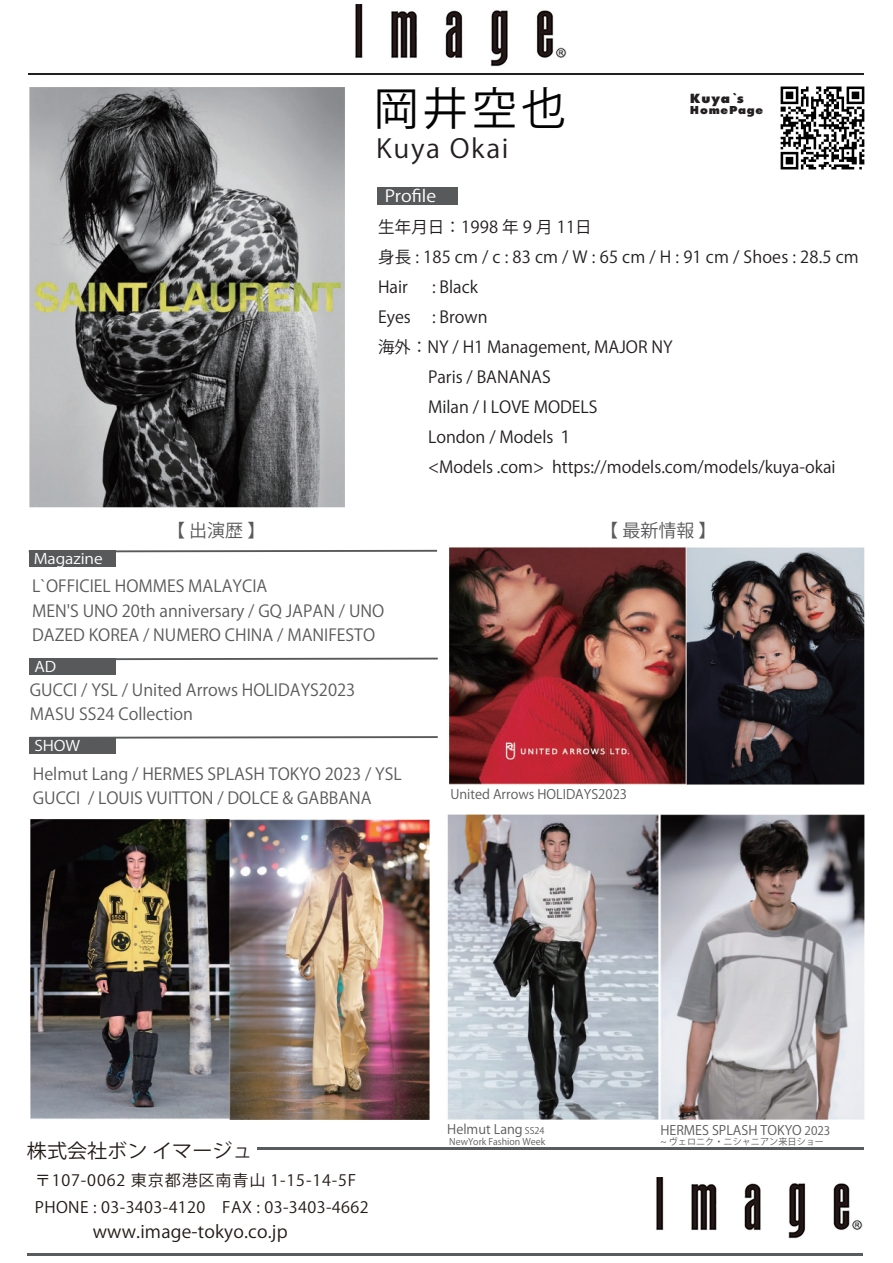
<style>
.page{position:relative;width:893px;height:1263px;background:#fff}
.page>*{position:absolute;margin:0;border:0;box-sizing:border-box;transform-origin:0 0}
.t1{font:45px "Koz Go Pr 6 N";color:#030303}
.t2{font:25.95px "Koz Go Pr 6 N";letter-spacing:.06em;color:#231f20;scale:1.04 1}
.t3{font:19.5px "Koz Go Pr 6 N";color:#221a16}
.t4{font:18px "Koz Go Pr 6 N";color:#5a5a5c}
.t5{font:17.4px "Koz Go Pr 6 N";letter-spacing:.01em;color:#221a16}
.t6{font:16.5px/24px "Koz Go Pr 6 N";color:#5a5a5c}
.t7{font:16.5px/30px "Koz Go Pr 6 N";color:#231f20}
.t8{font:16.5px "Koz Go Pr 6 N";color:#fff;scale:1.1 1}
.t9{font:15.6px/27px "Koz Go Pr 6 N";letter-spacing:.025em;color:#221a16}
.t10{font:14.55px "Koz Go Pr 6 N";letter-spacing:-.005em;color:#fff;scale:1.1 1}
.t11{font:800 13.8px "Futura PT";color:#231f20;scale:1.04 1}
.t12{font:13.05px "Koz Go Pr 6 N";color:#5a5a5c}
.t13{font:800 12px "Futura PT";letter-spacing:.06em;color:#231f20;scale:1.04 1}
.t14{font:9.15px "Koz Go Pr 6 N";color:#5a5a5c}
.s1{font-size:9.15px}
.s2{font-size:11.7px}
</style>
<div class="page">
<img style="left:30px;top:87px;width:315px;height:421px">
<div style="left:376px;top:187px;width:81px;height:18px;background:#58595b"></div>
<hr style="left:28px;top:73px;width:836px;height:1px;background:#231f20">
<img style="left:355px;top:5px;width:212px;height:62px">
<img style="left:656px;top:1177px;width:206px;height:61px">
<hr style="left:27px;top:1253px;width:836px;height:2px;background:#595c5f">
<hr style="left:257px;top:1148px;width:607px;height:2px;background:#595c5f">
<svg style="left:29px;top:736px;width:409px;height:3px"></svg>
<div style="left:29px;top:737px;width:87px;height:16px;background:#58595b"></div>
<svg style="left:29px;top:550px;width:408px;height:2px"></svg>
<div style="left:29px;top:551px;width:87px;height:16px;background:#58595b"></div>
<svg style="left:116px;top:658px;width:322px;height:2px"></svg>
<div style="left:29px;top:658px;width:87px;height:17px;background:#58595b"></div>
<img style="left:780px;top:86px;width:85px;height:84px">
<img style="left:30px;top:819px;width:400px;height:301px">
<img style="left:447px;top:814px;width:417px;height:306px">
<img style="left:449px;top:547px;width:416px;height:238px">
<h1 class="t1" style="left:374px;top:84px;width:194px">岡井空也</h1>
<h2 class="t2" style="left:376px;top:134px;width:129px">Kuya Okai</h2>
<p class="t8" style="left:385px;top:186px;width:48px">P<sub>C</sub>r<sub>M</sub>ofile</p>
<p class="t11" style="left:690px;top:89px;width:53px">Kuya`s</p>
<p class="t13" style="left:690px;top:102px;width:72px">HomePage</p>
<p class="t7" style="left:378px;top:212px;width:482px">生年月日：1998 年 9 月 11日<br>身長 : 185 cm / c : 83 cm / W : 65 cm / H : 91 cm / Shoes : 28.5 cm<br>Hair</p>
<p class="t7" style="left:432px;top:272px;width:47px">: Black</p>
<p class="t7" style="left:378px;top:302px;width:34px">Eyes</p>
<p class="t7" style="left:432px;top:302px;width:57px">: Brown</p>
<p class="t7" style="left:378px;top:332px;width:296px">海外：NY / H1 Management, MAJOR NY</p>
<p class="t7" style="left:428px;top:362px;width:124px">Paris / BANANAS</p>
<p class="t7" style="left:428px;top:392px;width:171px">Milan / I LOVE MODELS</p>
<p class="t7" style="left:428px;top:422px;width:147px">London / Models １</p>
<p class="t7" style="left:428px;top:452px;width:409px">&lt;Models .com&gt; https://models.com/models/kuya-okai</p>
<p class="t4" style="left:167px;top:521px;width:100px">【 出演歴 】</p>
<p class="t4" style="left:600px;top:520px;width:118px">【 最新情報 】</p>
<p class="t10" style="left:34px;top:551px;width:64px">Magazine</p>
<p class="t6" style="left:32px;top:575px;width:354px">L`OFFICIEL HOMMES MALAYCIA<br>MEN'S UNO 20th anniversary / GQ JAPAN / UNO<br>DAZED KOREA / NUMERO CHINA / MANIFESTO</p>
<p class="t10" style="left:34px;top:659px;width:21px">AD</p>
<p class="t6" style="left:30px;top:678px;width:327px">GUCCI / YSL / United Arrows HOLIDAYS2023<br>MASU SS24 Collection</p>
<p class="t10" style="left:34px;top:737px;width:43px">SHOW</p>
<p class="t6" style="left:33px;top:762px;width:370px">Helmut Lang / HERMES SPLASH TOKYO 2023 / YSL<br>GUCCI / LOUIS VUITTON / DOLCE &amp; GABBANA</p>
<p class="t12" style="left:450px;top:787px;width:178px">United Arrows HOLIDAYS2023</p>
<p class="t3" style="left:27px;top:1140px;width:227px">株式会社ボン イマージュ</p>
<p class="t9" style="left:35px;top:1167px;width:335px">〒107-0062 東京都港区南青山 1-15-14-5F<br>PHONE : 03-3403-4120　FAX : 03-3403-4662</p>
<p class="t5" style="left:93px;top:1222px;width:196px">www.image-tokyo.co.jp</p>
<p class="t12" style="left:447px;top:1122px;width:99px">Helmut Lang <span class="s1">SS24</span></p>
<p class="t14" style="left:449px;top:1136px;width:97px">NewYork Fashion Week</p>
<p class="t12" style="left:660px;top:1122px;width:171px">HERMES SPLASH TOKYO <span class="s2">2023</span></p>
<p class="t14" style="left:660px;top:1136px;width:165px">~ ヴェロニク・ニシャニアン来日ショー</p>
</div>
